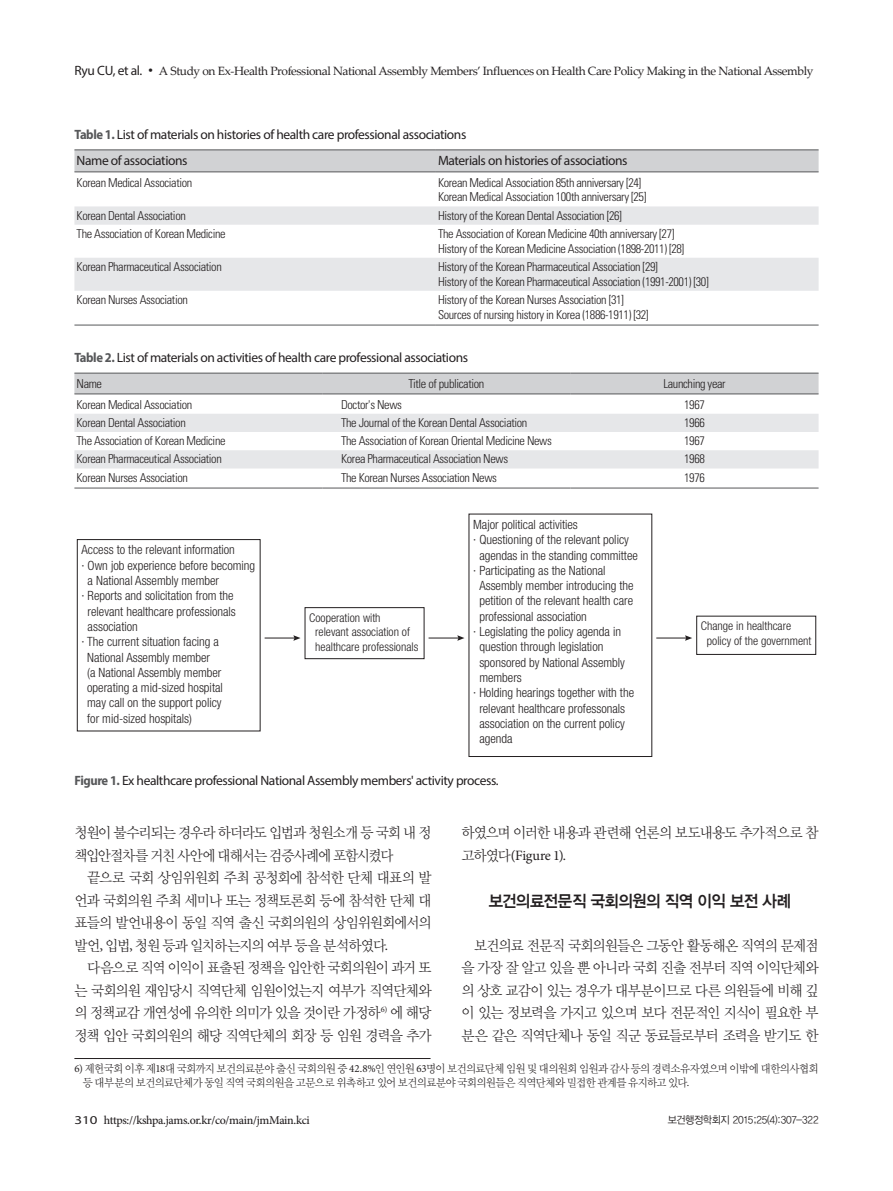
<style>
.page{position:relative;width:893px;height:1191px;background:#fff}
.page>*{position:absolute;margin:0;border:0;box-sizing:border-box;transform-origin:0 0}
.본문_대제목{font:16.5px "YDIYGO340";letter-spacing:-.04em;color:#231f20;scale:.95 1}
.본문{font:14.7px/22.5px "YDIY Mj O320";letter-spacing:-.065em;color:#231f20;text-align:justify;scale:.95 1}
.본문-2{font:14.25px "Minion Pro";letter-spacing:-.02em;color:#231f20}
.표제목_그림설명{font:13.5px "Myriad Pro";letter-spacing:-.03em;color:#231f20}
.표_본문{font:300 condensed 12.75px/15.3px "Helvetica Neue LT Std";color:#231f20}
.표본문{font:300 condensed 12.3px "Univers LT Std";letter-spacing:-.03em;color:#231f20}
.t1{font:12px "Palatino Linotype";letter-spacing:-.035em;color:#231f20}
.표_본문-2{font:300 condensed 12px "Helvetica Neue LT Std";color:#231f20}
.t2{font:500 12px "Minion Pro";letter-spacing:-.025em;color:#231f20}
.본문_주석{font:11.25px/14.2px "YDIY Mj O320";letter-spacing:-.055em;color:#231f20;scale:.95 1}
.t3{font:10.5px "YDIYGO320";letter-spacing:-.035em;color:#231f20;scale:.95 1}
.s1{font-family:"Myriad Pro";font-size:13.5px}
.s2{font-family:"Dotum";font-size:13.5px}
.s3{font-weight:700;font-stretch:semi-condensed;color:#57585a}
.s4{font-family:"Minion Pro";font-size:14.25px}
.s5{font-family:"YDIY Mj O320";font-size:14.7px}
.s6{font-family:"Minion Pro";font-size:10.95px}
.s7{font-family:"Myriad Pro";font-weight:400}
</style>
<div class="page">
<div style="left:74px;top:374px;width:745px;height:20px;background:#d1d2d4"></div>
<svg style="left:74px;top:414px;width:745px;height:54px"></svg>
<hr style="left:74px;top:373px;width:248px;height:1px;background:#57585a">
<hr style="left:322px;top:373px;width:248px;height:1px;background:#57585a">
<hr style="left:570px;top:373px;width:249px;height:1px;background:#57585a">
<hr style="left:74px;top:394px;width:248px;height:1px;background:#57585a">
<hr style="left:322px;top:394px;width:248px;height:1px;background:#57585a">
<hr style="left:570px;top:394px;width:249px;height:1px;background:#57585a">
<hr style="left:74px;top:488px;width:248px;height:1px;background:#57585a">
<hr style="left:322px;top:488px;width:248px;height:1px;background:#57585a">
<hr style="left:570px;top:488px;width:249px;height:1px;background:#57585a">
<div style="left:77px;top:539px;width:183px;height:192px;border:1px solid #231f20"></div>
<div style="left:305px;top:607px;width:119px;height:52px;border:1px solid #231f20"></div>
<svg style="left:265px;top:635px;width:36px;height:6px"></svg>
<svg style="left:429px;top:635px;width:35px;height:6px"></svg>
<svg style="left:685px;top:635px;width:7px;height:6px"></svg>
<hr style="left:656px;top:637px;width:30px;height:1px;background:#231f20">
<div style="left:74px;top:151px;width:745px;height:21px;background:#d1d2d4"></div>
<svg style="left:74px;top:206px;width:745px;height:85px;fill:#e6e7e9"></svg>
<hr style="left:74px;top:150px;width:362px;height:1px;background:#57585a">
<hr style="left:436px;top:150px;width:383px;height:1px;background:#57585a">
<hr style="left:74px;top:172px;width:362px;height:1px;background:#57585a">
<hr style="left:436px;top:172px;width:383px;height:1px;background:#57585a">
<hr style="left:74px;top:325px;width:362px;height:1px;background:#57585a">
<hr style="left:436px;top:325px;width:383px;height:1px;background:#57585a">
<hr style="left:74px;top:1058px;width:357px;height:1px;background:#231f20">
<p class="t1" style="left:74px;top:62px;width:741px"><span class="s1">Ryu CU, et al.</span> <span class="s2">•</span> A Study on Ex-Health Professional National Assembly Members’ Influences on Health Care Policy Making in the National Assembly</p>
<p class="표제목_그림설명" style="left:74px;top:126px;width:393px"><span class="s3">Table 1.</span> List of materials on histories of health care professional associations</p>
<p class="표제목_그림설명" style="left:77px;top:153px;width:112px">Name of associations</p>
<p class="표제목_그림설명" style="left:438px;top:153px;width:191px">Materials on histories of associations</p>
<p class="표본문" style="left:77px;top:175px;width:117px">Korean Medical Association</p>
<p class="표본문" style="left:438px;top:175px;width:205px">Korean Medical Association 85th anniversary [24]</p>
<p class="표본문" style="left:438px;top:190px;width:210px">Korean Medical Association 100th anniversary [25]</p>
<p class="표본문" style="left:77px;top:208px;width:111px">Korean Dental Association</p>
<p class="표본문" style="left:438px;top:208px;width:185px">History of the Korean Dental Association [26]</p>
<p class="표본문" style="left:77px;top:226px;width:151px">The Association of Korean Medicine</p>
<p class="표본문" style="left:438px;top:226px;width:238px">The Association of Korean Medicine 40th anniversary [27]</p>
<p class="표본문" style="left:438px;top:241px;width:248px">History of the Korean Medicine Association (1898-2011) [28]</p>
<p class="표본문" style="left:77px;top:259px;width:147px">Korean Pharmaceutical Association</p>
<p class="표본문" style="left:438px;top:259px;width:221px">History of the Korean Pharmaceutical Association [29]</p>
<p class="표본문" style="left:438px;top:274px;width:272px">History of the Korean Pharmaceutical Association (1991-2001) [30]</p>
<p class="표본문" style="left:77px;top:292px;width:113px">Korean Nurses Association</p>
<p class="표본문" style="left:438px;top:292px;width:187px">History of the Korean Nurses Association [31]</p>
<p class="표본문" style="left:438px;top:307px;width:212px">Sources of nursing history in Korea (1886-1911) [32]</p>
<p class="표제목_그림설명" style="left:74px;top:349px;width:395px"><span class="s3">Table 2.</span> List of materials on activities of health care professional associations</p>
<p class="표본문" style="left:77px;top:376px;width:27px">Name</p>
<p class="표본문" style="left:409px;top:376px;width:77px">Title of publication</p>
<p class="표본문" style="left:663px;top:376px;width:64px">Launching year</p>
<p class="표본문" style="left:77px;top:397px;width:117px">Korean Medical Association</p>
<p class="표본문" style="left:341px;top:397px;width:62px">Doctor's News</p>
<p class="표본문" style="left:684px;top:397px;width:22px">1967</p>
<p class="표본문" style="left:77px;top:415px;width:111px">Korean Dental Association</p>
<p class="표본문" style="left:341px;top:415px;width:188px">The Journal of the Korean Dental Association</p>
<p class="표본문" style="left:684px;top:415px;width:22px">1966</p>
<p class="표본문" style="left:77px;top:433px;width:151px">The Association of Korean Medicine</p>
<p class="표본문" style="left:341px;top:433px;width:212px">The Association of Korean Oriental Medicine News</p>
<p class="표본문" style="left:684px;top:433px;width:22px">1967</p>
<p class="표본문" style="left:77px;top:452px;width:147px">Korean Pharmaceutical Association</p>
<p class="표본문" style="left:341px;top:452px;width:169px">Korea Pharmaceutical Association News</p>
<p class="표본문" style="left:684px;top:452px;width:22px">1968</p>
<p class="표본문" style="left:77px;top:470px;width:113px">Korean Nurses Association</p>
<p class="표본문" style="left:341px;top:470px;width:157px">The Korean Nurses Association News</p>
<p class="표본문" style="left:684px;top:470px;width:22px">1976</p>
<p class="표_본문" style="left:82px;top:542px;width:155px">Access to the relevant information</p>
<p class="표_본문" style="left:88px;top:557px;width:169px;text-indent:-6px">· Own job experience before becoming a National Assembly member</p>
<p class="표_본문" style="left:88px;top:588px;width:150px;text-indent:-6px">· Reports and solicitation from the relevant healthcare professionals association</p>
<p class="표_본문" style="left:87px;top:634px;width:137px;text-indent:-6px">· The current situation facing a<br>National Assembly member<br>(a National Assembly member operating a mid-sized hospital may call on the support policy for mid-sized hospitals)</p>
<p class="표_본문-2" style="left:309px;top:610px;width:73px">Cooperation with</p>
<p class="표_본문-2" style="left:315px;top:625px;width:96px">relevant association of</p>
<p class="표_본문-2" style="left:315px;top:639px;width:105px">healthcare professionals</p>
<p class="표_본문" style="left:473px;top:516px;width:106px">Major political activities</p>
<p class="표_본문" style="left:479px;top:532px;width:160px;text-indent:-6px">· Questioning of the relevant policy agendas in the standing committee</p>
<p class="표_본문" style="left:479px;top:562px;width:156px;text-indent:-6px">· Participating as the National<br>Assembly member introducing the petition of the relevant health care professional association</p>
<p class="표_본문" style="left:479px;top:624px;width:147px;text-indent:-6px">· Legislating the policy agenda in question through legislation sponsored by National Assembly members</p>
<p class="표_본문" style="left:479px;top:685px;width:156px;text-indent:-6px">· Holding hearings together with the relevant healthcare professonals association on the current policy agenda</p>
<p class="표제목_그림설명" style="left:74px;top:772px;width:426px"><span class="s3">Figure 1.</span> Ex healthcare professional National Assembly members' activity process.</p>
<p class="표_본문-2" style="left:701px;top:619px;width:92px">Change in healthcare</p>
<p class="표_본문-2" style="left:707px;top:633px;width:106px">policy of the government</p>
<p class="본문" style="left:74px;top:821px;width:377px">청원이 불수리되는 경우라 하더라도 입법과 청원소개 등 국회 내 정 책입안절차를 거친 사안에 대해서는 검증사례에 포함시켰다</p>
<p class="본문" style="left:74px;top:866px;width:377px;text-indent:13px">끝으로 국회 상임위원회 주최 공청회에 참석한 단체 대표의 발 언과 국회의원 주최 세미나 또는 정책토론회 등에 참석한 단체 대 표들의 발언내용이 동일 직역 출신 국회의원의 상임위원회에서의 발언<span class="s4">,</span> 입법<span class="s4">,</span> 청원 등과 일치하는지의 여부 등을 분석하였다<span class="s4">.</span></p>
<p class="본문" style="left:74px;top:956px;width:377px;text-indent:13px">다음으로 직역 이익이 표출된 정책을 입안한 국회의원이 과거 또 는 국회의원 재임당시 직역단체 임원이었는지 여부가 직역단체와 의 정책교감 개연성에 유의한 의미가 있을 것이란 가정하<sup>6)</sup> 에 해당 정책 입안 국회의원의 해당 직역단체의 회장 등 임원 경력을 추가</p>
<p class="본문" style="left:461px;top:821px;width:377px">하였으며 이러한 내용과 관련해 언론의 보도내용도 추가적으로 참</p>
<p class="본문-2" style="left:461px;top:845px;width:106px"><span class="s5">고하였다</span>(Figure 1).</p>
<p class="본문_대제목" style="left:489px;top:891px;width:320px">보건의료전문직 국회의원의 직역 이익 보전 사례</p>
<p class="본문" style="left:461px;top:934px;width:377px;text-indent:13px">보건의료 전문직 국회의원들은 그동안 활동해온 직역의 문제점 을 가장 잘 알고 있을 뿐 아니라 국회 진출 전부터 직역 이익단체와 의 상호 교감이 있는 경우가 대부분이므로 다른 의원들에 비해 깊 이 있는 정보력을 가지고 있으며 보다 전문적인 지식이 필요한 부 분은 같은 직역단체나 동일 직군 동료들로부터 조력을 받기도 한</p>
<p class="본문_주석" style="left:83px;top:1061px;width:776px;text-indent:-8px"><span class="s6">6)</span> 제헌국회 이후 제<span class="s6">18</span>대 국회까지 보건의료분야 출신 국회의원 중 <span class="s6">42.8%</span>인 연인원 <span class="s6">63</span>명이 보건의료단체 임원 및 대의원회 임원과 감사 등의 경력소유자였으며 이밖에 대한의사협회 등 대부분의 보건의료단체가 동일 직역 국회의원을 고문으로 위촉하고 있어 보건의료분야 국회의원들은 직역단체와 밀접한 관계를 유지하고 있다<span class="s6">.</span></p>
<p class="t2" style="left:74px;top:1112px;width:237px"><span class="s7">310</span> https://kshpa.jams.or.kr/co/main/jmMain.kci</p>
<p class="t3" style="left:668px;top:1113px;width:160px">보건행정학회지 2015;25(4):307-322</p>
</div>
